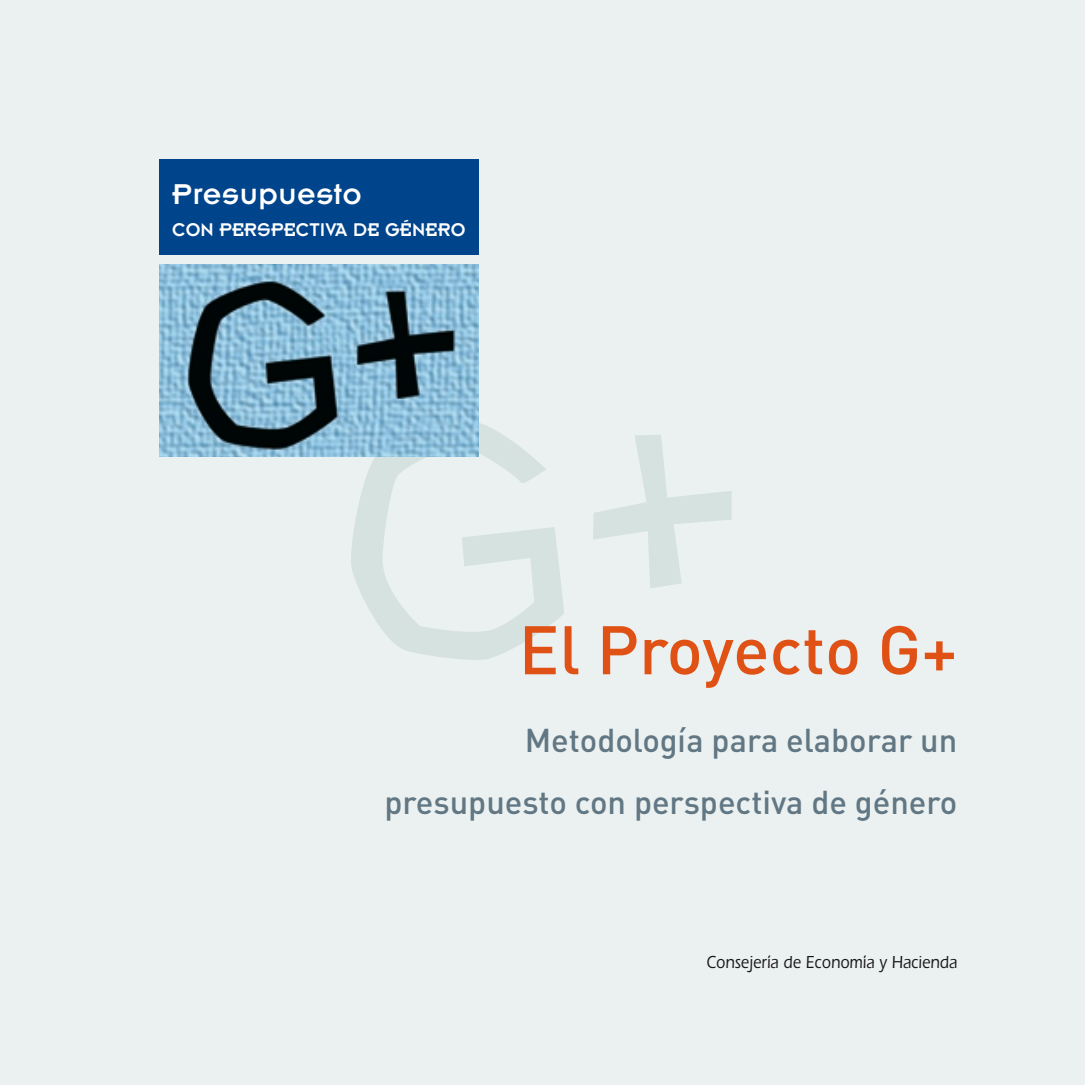
<style>
.page{position:relative;width:1085px;height:1085px;background:#fff}
.page>*{position:absolute;margin:0;border:0;box-sizing:border-box;transform-origin:0 0}
.t1{font:500 67.5px "DIN";color:#e05115}
.t2{font:500 32.62px/61.9px "DIN";color:#617784;text-align:right}
.t3{font:31.5px "Insignia A";letter-spacing:.02em;color:#fff}
.t4{font:20.25px "Insignia A";letter-spacing:.005em;color:#fff}
.t5{font:500 18px "Itc Eras";letter-spacing:.01em;color:#1a171c;scale:.85 1}
</style>
<div class="page">
<div style="left:0;top:0;width:1084px;height:1084px;background:#ebf1f0"></div>
<svg style="left:347px;top:421px;width:217px;height:239px"></svg>
<svg style="left:593px;top:435px;width:138px;height:153px"></svg>
<img style="left:159px;top:265px;width:319px;height:191px">
<div style="left:159px;top:159px;width:319px;height:96px;background:#00448b"></div>
<p class="t3" style="left:172px;top:178px;width:191px">PRESUPUESTO</p>
<p class="t4" style="left:172px;top:219px;width:295px">CON PERSPECTIVA DE GÉNERO</p>
<h1 class="t1" style="left:518px;top:606px;width:440px">El Proyecto G+</h1>
<p class="t2" style="left:384px;top:708px;width:574px">Metodología para elaborar un presupuesto con perspectiva de género</p>
<p class="t5" style="left:706px;top:951px;width:296px">Consejería de Economía y Hacienda</p>
</div>
